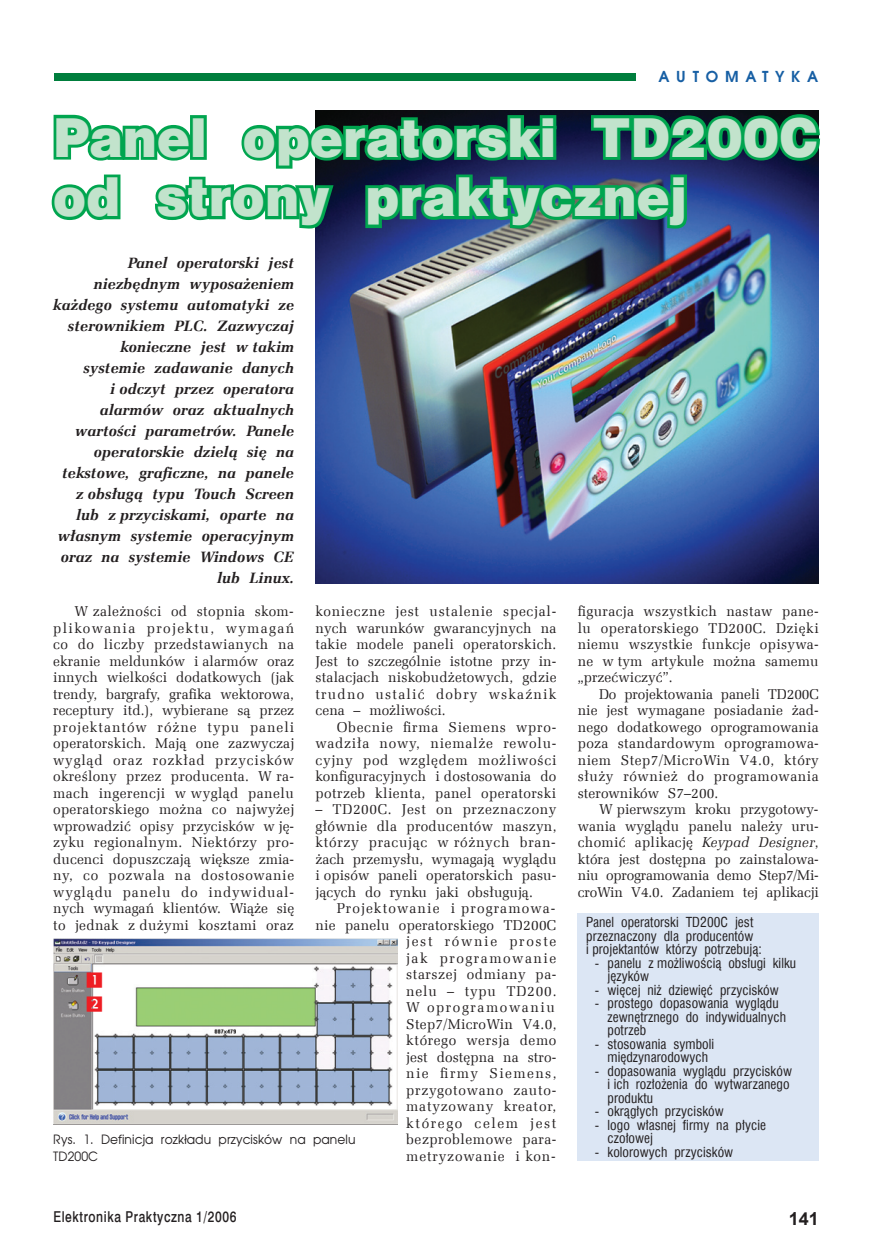
<style>
.page{position:relative;width:872px;height:1255px;background:#fff}
.page>*{position:absolute;margin:0;border:0;box-sizing:border-box;transform-origin:0 0}
.t1{font:49.5px/59.4px "Swis 721 Blk 2 EU";letter-spacing:.005em;color:#c2e3cc}
.t2{font:700 18px "Arial";color:#231f20}
.t3{font:18px/24px "Numbers Reversed";color:#ee1d23}
.t4{font:italic 700 15px/21px "Zapf Ellipt EU";letter-spacing:.005em;color:#231f20;text-align:right}
.t5{font:15px "Swis 721 Md EU";letter-spacing:.05em;color:#231f20;scale:.8 1}
.t6{font:700 15px "Avalon";letter-spacing:.45em;color:#175fa4}
.t7{font:14.25px/16.5px "Zapf Ellipt EU";letter-spacing:.025em;color:#231f20;text-align:justify}
.t8{font:14.25px/16.5px "Zapf Ellipt EU";letter-spacing:.055em;color:#231f20;text-align:right}
.t9{font:13.5px/13.5px "Swis 721 Cn EU";letter-spacing:.005em;color:#231f20}
.t10{font:12.75px/16.5px "Avalon";letter-spacing:.005em;color:#231f20;scale:.96 1}
.s1{font-style:italic}
</style>
<div class="page">
<div style="left:54px;top:73px;width:581px;height:8px;background:#007e3d"></div>
<img style="left:315px;top:232px;width:503px;height:351px">
<svg style="left:51px;top:110px;width:769px;height:122px"></svg>
<div style="left:578px;top:913px;width:240px;height:247px;background:#dce6f4"></div>
<img style="left:53px;top:938px;width:345px;height:186px">
<p class="t6" style="left:658px;top:67px;width:161px">AUTOMATYKA</p>
<h1 class="t1" style="left:53px;top:112px;width:767px">Panel operatorski TD200C od strony praktycznej</h1>
<p class="t4" style="left:53px;top:253px;width:242px">Panel operatorski jest niezbędnym wyposażeniem każdego systemu automatyki ze sterownikiem PLC. Zazwyczaj konieczne jest w takim<br>systemie zadawanie danych<br>i odczyt przez operatora alarmów oraz aktualnych wartości parametrów. Panele operatorskie dzielą się na tekstowe, graficzne, na panele z obsługą typu Touch Screen lub z przyciskami, oparte na własnym systemie operacyjnym oraz na systemie Windows CE lub Linux.</p>
<p class="t7" style="left:578px;top:603px;width:242px">figuracja wszystkich nastaw pane&shy;lu operatorskiego TD200C. Dzięki niemu wszystkie funkcje opisywa&shy;ne w tym artykule można samemu „przećwiczyć”.</p>
<p class="t7" style="left:578px;top:685px;width:243px;text-indent:21px">Do projektowania paneli TD200C nie jest wymagane posiadanie żad&shy;nego dodatkowego oprogramowania poza standardowym oprogramowa&shy;niem Step7/MicroWin V4.0, który służy również do programowania sterowników S7–200.</p>
<p class="t7" style="left:578px;top:801px;width:242px;text-indent:21px">W pierwszym kroku przygotowy&shy;wania wyglądu panelu należy uru&shy;chomić aplikację <span class="s1">Keypad Designer</span>, która jest dostępna po zainstalowa&shy;niu oprogramowania demo Step7/Mi&shy;croWin V4.0. Zadaniem tej aplikacji</p>
<p class="t7" style="left:315px;top:603px;width:242px">konieczne jest ustalenie specjal&shy;nych warunków gwarancyjnych na takie modele paneli operatorskich.<br>Jest to szczególnie istotne przy in&shy;stalacjach niskobudżetowych, gdzie trudno ustalić dobry wskaźnik cena – możliwości.</p>
<p class="t7" style="left:315px;top:718px;width:242px;text-indent:21px">Obecnie firma Siemens wpro&shy;wadziła nowy, niemalże rewolu&shy;cyjny pod względem możliwości konfiguracyjnych i dostosowania do potrzeb klienta, panel operatorski</p>
<p class="t7" style="left:315px;top:801px;width:242px">– TD200C. Jest on przeznaczony głównie dla producentów maszyn, którzy pracując w różnych bran&shy;żach przemysłu, wymagają wyglądu i opisów paneli operatorskich pasu&shy;jących do rynku jaki obsługują.</p>
<p class="t8" style="left:315px;top:900px;width:242px">Projektowanie i programowa&shy;nie panelu operatorskiego TD200C jest równie proste<br>jak programowanie<br>starszej odmiany pa-<br>nelu – typu TD200.<br>W oprogramowaniu<br>Step7/MicroWin V4.0,<br>którego wersja demo<br>jest dostępna na stro-<br>nie firmy Siemens, przygotowano zauto-<br>matyzowany kreator,<br>którego celem jest bezproblemowe para&shy;metryzowanie i kon-</p>
<p class="t7" style="left:53px;top:603px;width:242px;text-indent:21px">W zależności od stopnia skom&shy;plikowania projektu, wymagań co do liczby przedstawianych na ekranie meldunków i alarmów oraz innych wielkości dodatkowych (jak trendy, bargrafy, grafika wektorowa, receptury itd.), wybierane są przez projektantów różne typu paneli operatorskich. Mają one zazwyczaj wygląd oraz rozkład przycisków określony przez producenta. W ra&shy;mach ingerencji w wygląd panelu operatorskiego można co najwyżej wprowadzić opisy przycisków w ję&shy;zyku regionalnym. Niektórzy pro&shy;ducenci dopuszczają większe zmia&shy;ny, co pozwala na dostosowanie wyglądu panelu do indywidual&shy;nych wymagań klientów. Wiąże się to jednak z dużymi kosztami oraz</p>
<p class="t9" style="left:586px;top:915px;width:177px">Panel operatorski TD200C jest przeznaczony dla producentów<br>i projektantów którzy potrzebują:</p>
<p class="t9" style="left:607px;top:956px;width:190px;text-indent:-13px">- panelu z możliwością obsługi kilku języków</p>
<p class="t9" style="left:595px;top:983px;width:186px">- więcej niż dziewięć przycisków</p>
<p class="t9" style="left:607px;top:996px;width:180px;text-indent:-13px">- prostego dopasowania wyglądu zewnętrznego do indywidualnych potrzeb</p>
<p class="t9" style="left:595px;top:1037px;width:121px;text-align:center">- stosowania symboli międzynarodowych</p>
<p class="t9" style="left:607px;top:1064px;width:186px;text-indent:-13px">- dopasowania wyglądu przycisków i ich rozłożenia do wytwarzanego produktu</p>
<p class="t9" style="left:595px;top:1104px;width:130px">- okrągłych przycisków</p>
<p class="t9" style="left:607px;top:1118px;width:160px;text-indent:-13px">- logo własnej firmy na płycie czołowej</p>
<p class="t9" style="left:595px;top:1145px;width:140px">- kolorowych przycisków</p>
<p class="t3" style="left:87px;top:968px;width:18px">1<br>2</p>
<p class="t10" style="left:53px;top:1131px;width:316px">Rys. 1. Definicja rozkładu przycisków na panelu<br>TD200C</p>
<p class="t5" style="left:53px;top:1207px;width:230px">Elektronika Praktyczna 1/2006</p>
<p class="t2" style="left:788px;top:1206px;width:32px">141</p>
</div>
